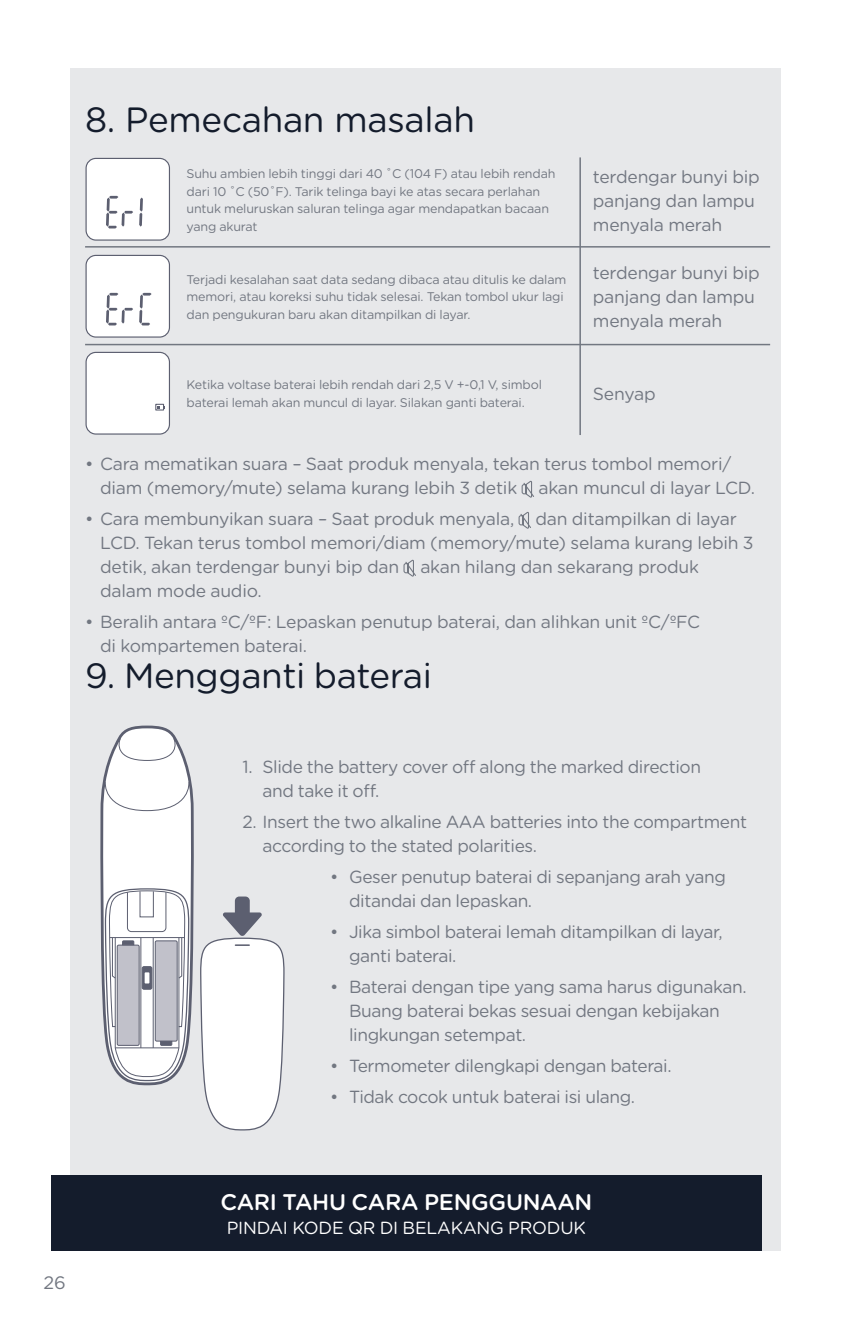
<style>
.page{position:relative;width:851px;height:1319px;background:#fff}
.page>*{position:absolute;margin:0;border:0;box-sizing:border-box;transform-origin:0 0}
.t1{font:35.1px "Gotham Rounded";letter-spacing:-.015em;color:#141c2c}
.t2{font:500 22.5px "Gotham Rounded";letter-spacing:-.015em;color:#fff}
.t3{font:18px "Gotham Rounded";color:#727781}
.t4{font:17.4px/24px "Gotham Rounded";letter-spacing:-.025em;color:#727781}
.t5{font:17.4px "Gotham Rounded";letter-spacing:-.015em;color:#fff}
.t6{font:12.6px/17.4px "Gotham Rounded";letter-spacing:-.015em;color:#727781}
</style>
<div class="page">
<div style="left:70px;top:68px;width:710px;height:1182px;background:#e7e8ea"></div>
<div style="left:51px;top:1175px;width:710px;height:75px;background:#141c2c"></div>
<div style="left:86px;top:158px;width:83px;height:82px;background:#fff;border-radius:10px"></div>
<div style="left:85px;top:158px;width:85px;height:82px;border:1px solid #5c5f70;border-radius:10px"></div>
<svg style="left:106px;top:196px;width:27px;height:32px"></svg>
<svg style="left:139px;top:197px;width:4px;height:29px"></svg>
<div style="left:86px;top:255px;width:83px;height:82px;background:#fff;border-radius:10px"></div>
<div style="left:85px;top:255px;width:85px;height:82px;border:1px solid #5c5f70;border-radius:10px"></div>
<svg style="left:106px;top:293px;width:27px;height:32px"></svg>
<svg style="left:139px;top:293px;width:12px;height:32px"></svg>
<div style="left:86px;top:352px;width:83px;height:82px;background:#fff;border-radius:10px"></div>
<div style="left:85px;top:352px;width:85px;height:82px;border:1px solid #5c5f70;border-radius:10px"></div>
<div style="left:155px;top:404px;width:9px;height:6px;border:1px solid #5c5f70"></div>
<svg style="left:157px;top:406px;width:8px;height:2px"></svg>
<svg style="left:521px;top:480px;width:13px;height:17px"></svg>
<svg style="left:518px;top:511px;width:13px;height:17px"></svg>
<svg style="left:403px;top:559px;width:13px;height:17px"></svg>
<hr style="left:85px;top:246px;width:685px;height:1px;background:#727781">
<hr style="left:85px;top:344px;width:685px;height:1px;background:#727781">
<hr style="left:579px;top:157px;width:2px;height:278px;background:#727781">
<svg style="left:100px;top:725px;width:185px;height:405px"></svg>
<h1 class="t1" style="left:85px;top:95px;width:391px">8. Pemecahan masalah</h1>
<p class="t6" style="left:186px;top:164px;width:370px">Suhu ambien lebih tinggi dari 40 ˚C (104 F) atau lebih rendah dari 10 ˚C (50˚F). Tarik telinga bayi ke atas secara perlahan untuk meluruskan saluran telinga agar mendapatkan bacaan yang akurat</p>
<p class="t4" style="left:592px;top:164px;width:168px">terdengar bunyi bip panjang dan lampu menyala merah</p>
<p class="t6" style="left:186px;top:270px;width:381px">Terjadi kesalahan saat data sedang dibaca atau ditulis ke dalam memori, atau koreksi suhu tidak selesai. Tekan tombol ukur lagi dan pengukuran baru akan ditampilkan di layar.</p>
<p class="t4" style="left:592px;top:260px;width:168px">terdengar bunyi bip panjang dan lampu menyala merah</p>
<p class="t6" style="left:186px;top:375px;width:357px">Ketika voltase baterai lebih rendah dari 2,5 V +-0,1 V, simbol baterai lemah akan muncul di layar. Silakan ganti baterai.</p>
<p class="t4" style="left:592px;top:381px;width:64px">Senyap</p>
<p class="t4" style="left:100px;top:451px;width:656px;text-indent:-15px">• Cara mematikan suara – Saat produk menyala, tekan terus tombol memori/ diam (memory/mute) selama kurang lebih 3 detik akan muncul di layar LCD.</p>
<p class="t4" style="left:100px;top:506px;width:655px;text-indent:-15px">• Cara membunyikan suara – Saat produk menyala, dan ditampilkan di layar LCD. Tekan terus tombol memori/diam (memory/mute) selama kurang lebih 3 detik, akan terdengar bunyi bip dan akan hilang dan sekarang produk dalam mode audio.</p>
<p class="t4" style="left:100px;top:609px;width:601px;text-indent:-15px">• Beralih antara ºC/ºF: Lepaskan penutup baterai, dan alihkan unit ºC/ºFC di kompartemen baterai.</p>
<h1 class="t1" style="left:85px;top:651px;width:348px">9. Mengganti baterai</h1>
<p class="t4" style="left:262px;top:753px;width:440px;text-indent:-20px">1. Slide the battery cover off along the marked direction and take it off.</p>
<p class="t4" style="left:262px;top:808px;width:486px;text-indent:-20px">2. Insert the two alkaline AAA batteries into the compartment according to the stated polarities.</p>
<p class="t4" style="left:349px;top:863px;width:378px;text-indent:-19px">• Geser penutup baterai di sepanjang arah yang ditandai dan lepaskan.</p>
<p class="t4" style="left:349px;top:918px;width:375px;text-indent:-19px">• Jika simbol baterai lemah ditampilkan di layar, ganti baterai.</p>
<p class="t4" style="left:349px;top:973px;width:399px;text-indent:-19px">• Baterai dengan tipe yang sama harus digunakan.<br>Buang baterai bekas sesuai dengan kebijakan lingkungan setempat.</p>
<p class="t4" style="left:330px;top:1052px;width:343px">• Termometer dilengkapi dengan baterai.</p>
<p class="t4" style="left:330px;top:1083px;width:306px">• Tidak cocok untuk baterai isi ulang.</p>
<p class="t3" style="left:43px;top:1270px;width:24px">26</p>
<p class="t2" style="left:220px;top:1186px;width:373px">CARI TAHU CARA PENGGUNAAN</p>
<p class="t5" style="left:227px;top:1215px;width:361px">PINDAI KODE QR DI BELAKANG PRODUK</p>
</div>
